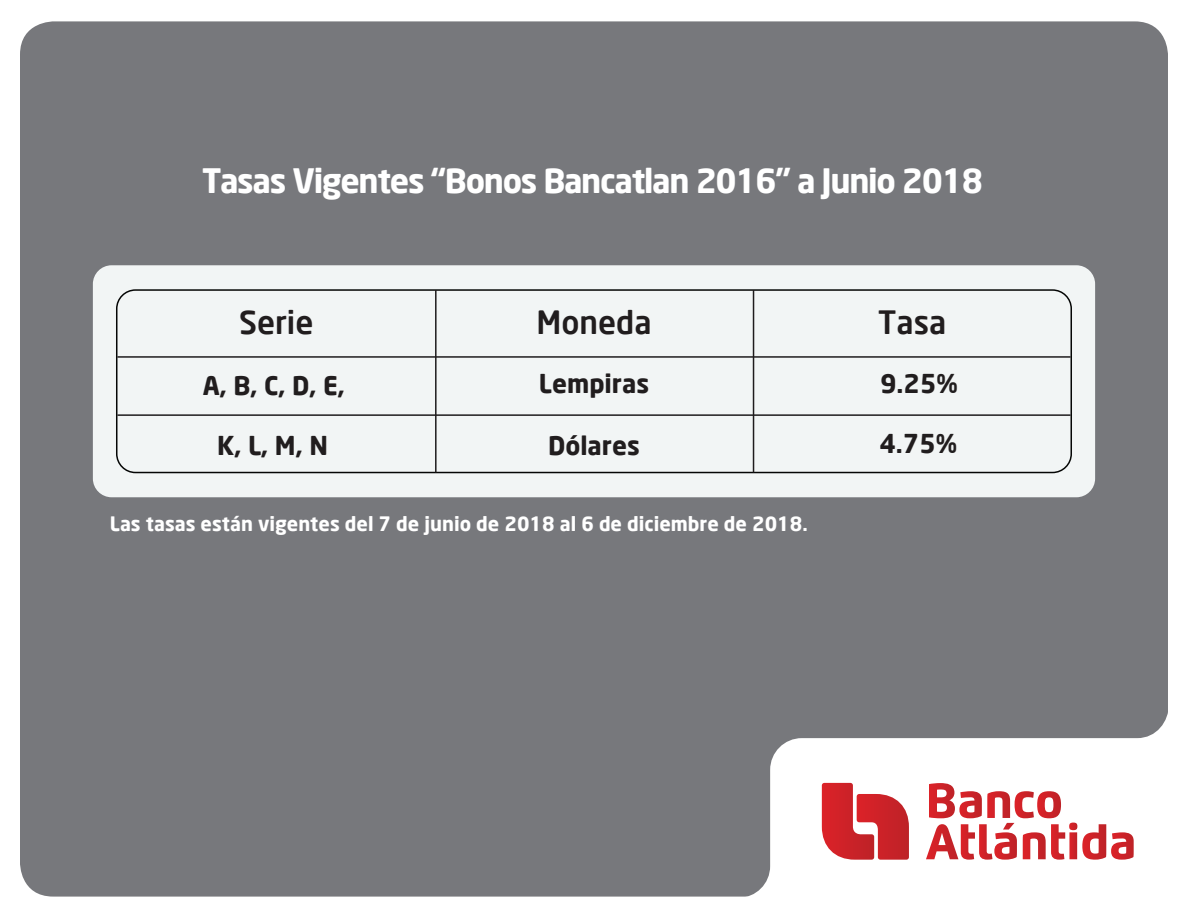
<style>
.page{position:relative;width:1188px;height:918px;background:#fff}
.page>*{position:absolute;margin:0;border:0;box-sizing:border-box;transform-origin:0 0}
.t1{font:700 33px "Neo Sans";letter-spacing:-.04em;color:#fff}
.t2{font:500 31.5px "Neo Sans";color:#211d1e}
.t3{font:700 25.5px "Neo Sans";color:#211d1e}
.t4{font:700 19.5px "Neo Sans";color:#fff}
</style>
<div class="page">
<div style="left:20px;top:21px;width:1148px;height:876px;background:#77787c;border-radius:33px"></div>
<svg style="left:738px;top:712px;width:430px;height:185px;fill:#fff"></svg>
<div style="left:93px;top:265px;width:1002px;height:232px;background:#f2f5f5;border-radius:19px"></div>
<div style="left:116px;top:289px;width:956px;height:184px;border:2px solid #050605;border-radius:19px"></div>
<hr style="left:435px;top:290px;width:2px;height:183px;background:#1f1c1d">
<hr style="left:753px;top:290px;width:1px;height:183px;background:#1f1c1d">
<hr style="left:117px;top:356px;width:954px;height:2px;background:#1f1c1d">
<hr style="left:117px;top:414px;width:954px;height:2px;background:#1f1c1d">
<svg style="left:926px;top:783px;width:208px;height:77px;background:#ecaeb0"></svg>
<svg style="left:822px;top:783px;width:87px;height:77px;background:#d85559"></svg>
<h1 class="t1" style="left:202px;top:160px;width:783px">Tasas Vigentes “Bonos Bancatlan 2016” a Junio 2018</h1>
<h2 class="t2" style="left:239px;top:303px;width:76px">Serie</h2>
<h2 class="t2" style="left:536px;top:303px;width:117px">Moneda</h2>
<h2 class="t2" style="left:878px;top:303px;width:70px">Tasa</h2>
<h3 class="t3" style="left:539px;top:367px;width:112px">Lempiras</h3>
<h3 class="t3" style="left:548px;top:429px;width:93px">Dólares</h3>
<h3 class="t3" style="left:880px;top:367px;width:79px">9.25%</h3>
<h3 class="t3" style="left:203px;top:369px;width:144px">A, B, C, D, E,</h3>
<h3 class="t3" style="left:217px;top:429px;width:112px">K, L, M, N</h3>
<h3 class="t3" style="left:880px;top:427px;width:79px">4.75%</h3>
<p class="t4" style="left:110px;top:511px;width:699px">Las tasas están vigentes del 7 de junio de 2018 al 6 de diciembre de 2018.</p>
</div>
